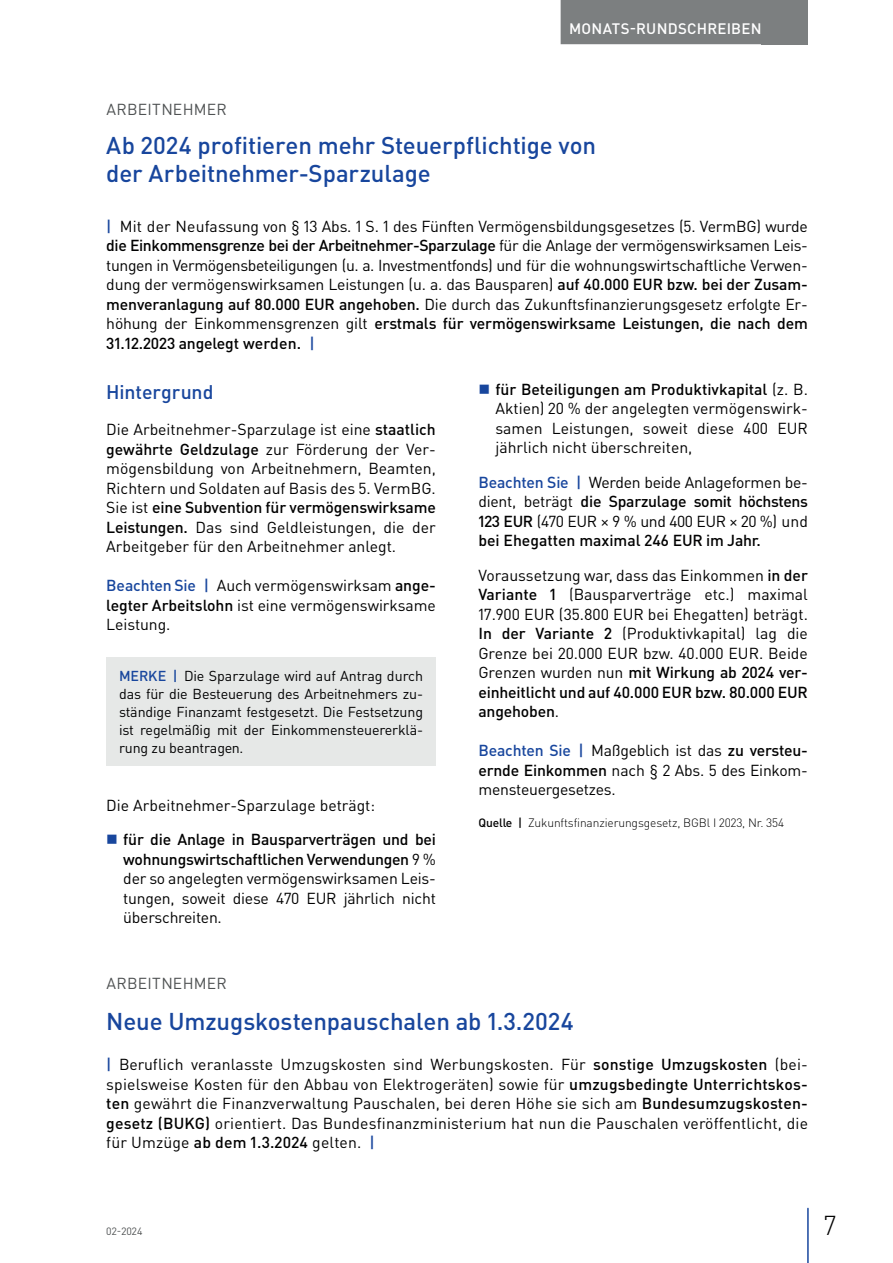
<style>
.page{position:relative;width:893px;height:1263px;background:#fff}
.page>*{position:absolute;margin:0;border:0;box-sizing:border-box;transform-origin:0 0}
.t1{font:300 27px "DIN Pro";color:#000001}
.t2{font:500 24px/28.5px "DIN Pro";letter-spacing:-.005em;color:#18469d}
.t3{font:500 19.5px "DIN Pro";letter-spacing:-.005em;color:#18469d}
.t4{font:15.75px/19.5px "DIN Pro";letter-spacing:-.005em;color:#000001;text-align:justify}
.t5{font:15.75px "DIN Pro";letter-spacing:.015em;color:#4f5253}
.t6{font:500 15px "DIN Pro";letter-spacing:.015em;color:#fff}
.t7{font:14.25px/18px "DIN Pro";letter-spacing:-.01em;color:#000001;text-align:justify}
.t8{font:300 12px "DIN Pro";letter-spacing:-.01em;color:#000001}
.t9{font:10.5px "DIN Pro";color:#4f5253}
.s1{font-weight:500;color:#18469d}
.s2{font-weight:500}
</style>
<div class="page">
<div style="left:762px;top:0;width:46px;height:44px;background:#7c7f80"></div>
<hr style="left:807px;top:1208px;width:2px;height:55px;background:#18469d">
<div style="left:561px;top:0;width:209px;height:44px;background:#7c7f80"></div>
<div style="left:106px;top:658px;width:330px;height:108px;background:#e6e8e7"></div>
<p class="t6" style="left:569px;top:18px;width:194px">MONATS-RUNDSCHREIBEN</p>
<p class="t5" style="left:106px;top:98px;width:122px">ARBEITNEHMER</p>
<h2 class="t2" style="left:106px;top:130px;width:491px">Ab 2024 profitieren mehr Steuerpflichtige von der Arbeitnehmer-Sparzulage</h2>
<p class="t4" style="left:106px;top:216px;width:703px"><span class="s1">|</span> Mit der Neufassung von § 13 Abs. 1 S. 1 des Fünften Vermögensbildungsgesetzes (5. VermBG) wurde <span class="s2">die Einkommensgrenze bei der Arbeitnehmer-Sparzulage</span> für die Anlage der vermögenswirksamen Leis&shy;tungen in Vermögensbeteiligungen (u. a. Investmentfonds) und für die wohnungswirtschaftliche Verwen&shy;dung der vermögenswirksamen Leistungen (u. a. das Bausparen) <span class="s2">auf 40.000 EUR bzw. bei der Zusam&shy;menveranlagung auf 80.000 EUR angehoben.</span> Die durch das Zukunftsfinanzierungsgesetz erfolgte Er&shy;höhung der Einkommensgrenzen gilt <span class="s2">erstmals für vermögenswirksame Leistungen, die nach dem 31.12.2023 angelegt werden.</span> <span class="s1">|</span></p>
<p class="t3" style="left:106px;top:379px;width:109px">Hintergrund</p>
<p class="t4" style="left:106px;top:419px;width:331px">Die Arbeitnehmer-Sparzulage ist eine <span class="s2">staatlich gewährte Geldzulage</span> zur Förderung der Ver&shy;mögensbildung von Arbeitnehmern, Beamten, Richtern und Soldaten auf Basis des 5. VermBG.<br>Sie ist <span class="s2">eine Subvention für vermögenswirksame Leistungen.</span> Das sind Geldleistungen, die der Arbeitgeber für den Arbeitnehmer anlegt.</p>
<p class="t4" style="left:106px;top:575px;width:331px"><span class="s1">Beachten Sie |</span> Auch vermögenswirksam <span class="s2">ange&shy;legter Arbeitslohn</span> ist eine vermögenswirksame Leistung.</p>
<p class="t7" style="left:119px;top:666px;width:306px"><span class="s1">MERKE |</span> Die Sparzulage wird auf Antrag durch das für die Besteuerung des Arbeitnehmers zu&shy;ständige Finanzamt festgesetzt. Die Festsetzung ist regelmäßig mit der Einkommensteuererklä&shy;rung zu beantragen.</p>
<p class="t4" style="left:495px;top:379px;width:314px"><span class="s2">für Beteiligungen am Produktivkapital</span> (z. B.<br>Aktien) 20 % der angelegten vermögenswirk&shy;samen Leistungen, soweit diese 400 EUR jährlich nicht überschreiten,</p>
<p class="t4" style="left:478px;top:472px;width:331px"><span class="s1">Beachten Sie |</span> Werden beide Anlageformen be&shy;dient, beträgt <span class="s2">die Sparzulage somit höchstens 123 EUR</span> (470 EUR × 9 % und 400 EUR × 20 %) und <span class="s2">bei Ehegatten maximal 246 EUR im Jahr.</span></p>
<p class="t4" style="left:478px;top:565px;width:331px">Voraussetzung war, dass das Einkommen <span class="s2">in der Variante 1</span> (Bausparverträge etc.) maximal 17.900 EUR (35.800 EUR bei Ehegatten) beträgt.<br><span class="s2">In der Variante 2</span> (Produktivkapital) lag die Grenze bei 20.000 EUR bzw. 40.000 EUR. Beide Grenzen wurden nun <span class="s2">mit Wirkung ab 2024 ver&shy;einheitlicht und auf 40.000 EUR bzw. 80.000 EUR angehoben</span>.</p>
<p class="t4" style="left:478px;top:740px;width:331px"><span class="s1">Beachten Sie |</span> Maßgeblich ist das <span class="s2">zu versteu&shy;ernde Einkommen</span> nach § 2 Abs. 5 des Einkom&shy;mensteuergesetzes.</p>
<p class="t8" style="left:478px;top:815px;width:307px"><span class="s2">Quelle |</span> Zukunftsfinanzierungsgesetz, BGBl I 2023, Nr. 354</p>
<p class="t4" style="left:106px;top:794px;width:270px">Die Arbeitnehmer-Sparzulage beträgt:</p>
<p class="t4" style="left:123px;top:829px;width:314px"><span class="s2">für die Anlage in Bausparverträgen und bei wohnungswirtschaftlichen Verwendungen</span> 9 % der so angelegten vermögenswirksamen Leis&shy;tungen, soweit diese 470 EUR jährlich nicht überschreiten.</p>
<p class="t5" style="left:106px;top:973px;width:122px">ARBEITNEHMER</p>
<h2 class="t2" style="left:106px;top:1006px;width:469px">Neue Umzugskostenpauschalen ab 1.3.2024</h2>
<p class="t4" style="left:106px;top:1054px;width:703px"><span class="s1">|</span> Beruflich veranlasste Umzugskosten sind Werbungskosten. Für <span class="s2">sonstige Umzugskosten</span> (bei&shy;spielsweise Kosten für den Abbau von Elektrogeräten) sowie für <span class="s2">umzugsbedingte Unterrichtskos&shy;ten</span> gewährt die Finanzverwaltung Pauschalen, bei deren Höhe sie sich am <span class="s2">Bundesumzugskosten&shy;gesetz (BUKG)</span> orientiert. Das Bundesfinanzministerium hat nun die Pauschalen veröffentlicht, die für Umzüge <span class="s2">ab dem 1.3.2024</span> gelten. <span class="s1">|</span></p>
<p class="t9" style="left:106px;top:1224px;width:38px">02-2024</p>
<h1 class="t1" style="left:824px;top:1207px;width:14px">7</h1>
</div>
